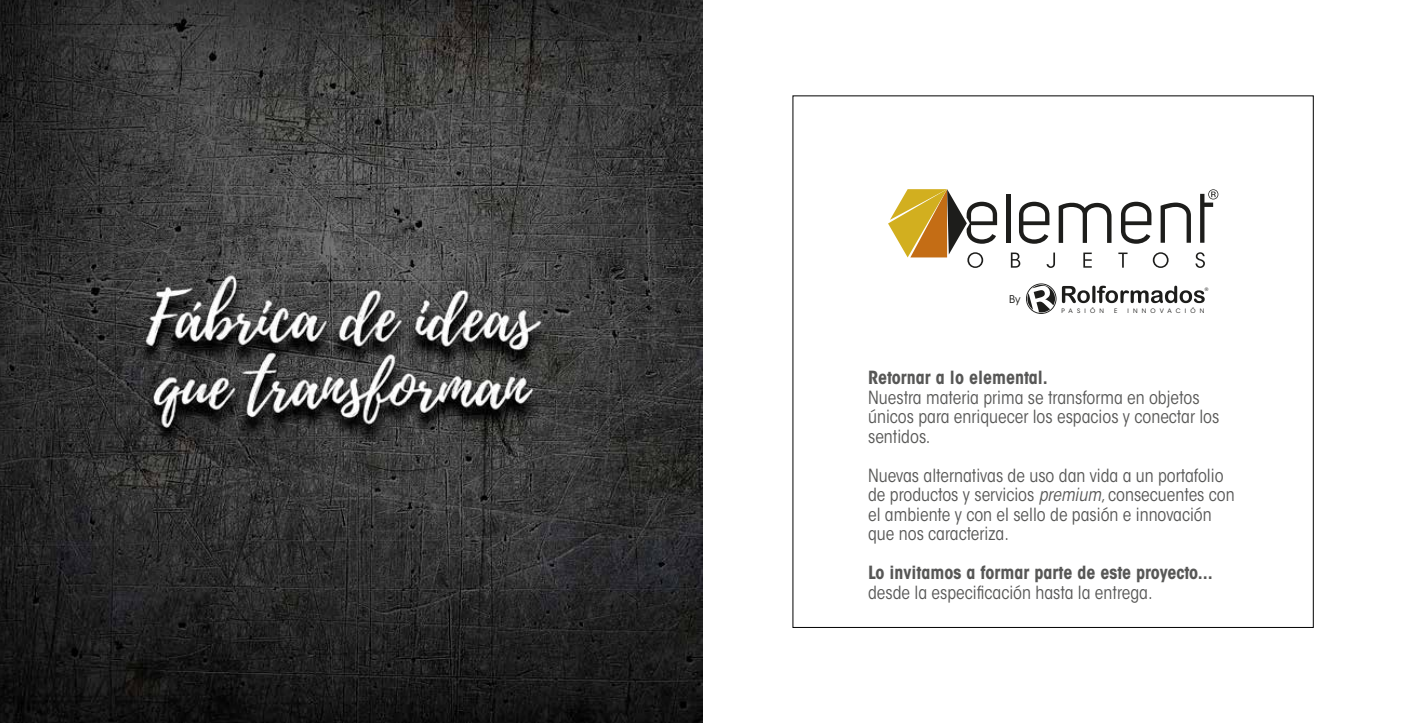
<style>
.page{position:relative;width:1404px;height:723px;background:#fff}
.page>*{position:absolute;margin:0;border:0;box-sizing:border-box;transform-origin:0 0}
.t1{font:condensed 18px/19.5px "ITC Avant Garde Std";color:#575756}
.t2{font:700 condensed 18px "ITC Avant Garde Std";color:#575756}
.t3{font:10.65px "ITC Avant Garde Std";color:#1d1d1b}
.t4{font:6.15px "ITC Avant Garde Std";letter-spacing:.69em;color:#1d1d1b}
.t5{font:4.95px "Helvetica";color:#1d1d1b}
.s1{font-style:italic}
</style>
<div class="page">
<img style="left:0;top:0;width:702px;height:723px">
<svg style="left:1010px;top:253px;width:10px;height:15px"></svg>
<svg style="left:1046px;top:253px;width:8px;height:15px"></svg>
<svg style="left:1083px;top:253px;width:8px;height:15px"></svg>
<svg style="left:1118px;top:253px;width:9px;height:15px"></svg>
<svg style="left:1152px;top:252px;width:16px;height:16px"></svg>
<svg style="left:1195px;top:252px;width:9px;height:16px"></svg>
<svg style="left:1019px;top:202px;width:30px;height:42px"></svg>
<svg style="left:1058px;top:202px;width:53px;height:41px"></svg>
<svg style="left:1121px;top:202px;width:30px;height:42px"></svg>
<svg style="left:1160px;top:203px;width:30px;height:40px"></svg>
<hr style="left:1006px;top:194px;width:4px;height:49px;background:#1d1d1b">
<svg style="left:1200px;top:189px;width:18px;height:54px"></svg>
<svg style="left:888px;top:189px;width:109px;height:79px"></svg>
<svg style="left:1026px;top:283px;width:178px;height:31px"></svg>
<p class="t3" style="left:1009px;top:293px;width:13px">By</p>
<p class="t5" style="left:1204px;top:285px;width:5px">®</p>
<p class="t4" style="left:1061px;top:307px;width:44px">PASIÓN</p>
<p class="t4" style="left:1113px;top:307px;width:5px">E</p>
<p class="t4" style="left:1127px;top:307px;width:78px">INNOVACIÓN</p>
<p class="t2" style="left:868px;top:366px;width:181px">Retornar a lo elemental.</p>
<p class="t1" style="left:868px;top:387px;width:353px">Nuestra materia prima se transforma en objetos únicos para enriquecer los espacios y conectar los sentidos.</p>
<p class="t1" style="left:868px;top:465px;width:368px">Nuevas alternativas de uso dan vida a un portafolio de productos y servicios <span class="s1">premium</span>, consecuentes con el ambiente y con el sello de pasión e innovación que nos caracteriza.</p>
<p class="t2" style="left:868px;top:561px;width:346px">Lo invitamos a formar parte de este proyecto...</p>
<p class="t1" style="left:868px;top:582px;width:286px">desde la especificación hasta la entrega.</p>
</div>
